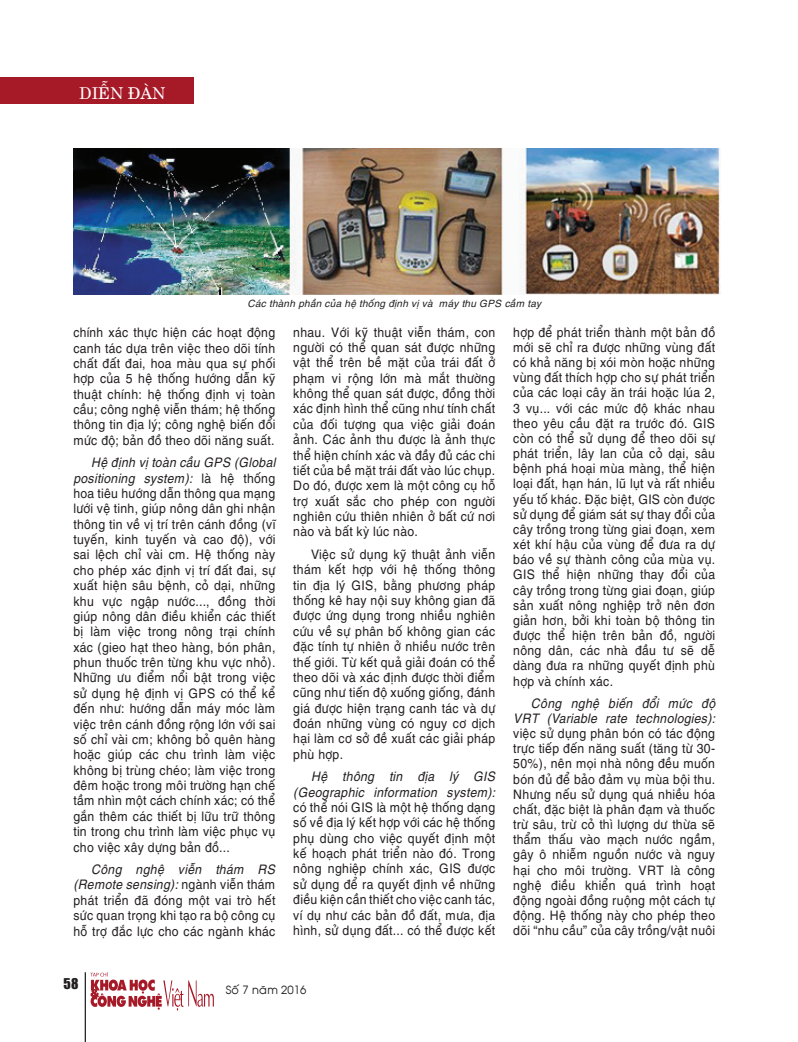
<style>
.page{position:relative;width:798px;height:1042px;background:#fff}
.page>*{position:absolute;margin:0;border:0;box-sizing:border-box;transform-origin:0 0}
.t1{font:16.25px "UTM Centur";color:#fff}
.t2{font:13.75px "UTM Impact";color:#231f20}
.t3{font:13.12px/15.4px "UTM Helve";color:#231f20;text-align:justify;scale:.93 1}
.t4{font:13.12px/15.4px "UTM Helve";color:#231f20;text-align:justify;scale:.91 1}
.t5{font:italic 13.12px/15.4px "UTM Helve";color:#231f20;text-align:right;scale:.93 1}
.t6{font:11.25px "VNI Avo";color:#231f20}
.t7{font:italic 10px "UTM Helve";color:#231f20}
.s1{font-style:italic}
</style>
<div class="page">
<hr style="left:85px;top:972px;width:1px;height:70px;background:#231f20">
<svg style="left:90px;top:972px;width:124px;height:38px"></svg>
<img style="left:73px;top:149px;width:646px;height:145px">
<div style="left:0;top:77px;width:193px;height:26px;background:#a61a28"></div>
<p class="t1" style="left:79px;top:79px;width:88px">diễn đàn</p>
<p class="t7" style="left:247px;top:295px;width:295px">Các thành phần của hệ thống định vị và máy thu GPS cầm tay</p>
<p class="t4" style="left:73px;top:323px;width:223px">chính xác thực hiện các hoạt động canh tác dựa trên việc theo dõi tính chất đất đai, hoa màu qua sự phối hợp của 5 hệ thống hướng dẫn kỹ thuật chính: hệ thống định vị toàn cầu; công nghệ viễn thám; hệ thống thông tin địa lý; công nghệ biến đổi mức độ; bản đồ theo dõi năng suất.</p>
<p class="t3" style="left:73px;top:453px;width:219px;text-indent:18px"><span class="s1">Hệ định vị toàn cầu GPS (Global positioning system):</span> là hệ thống hoa tiêu hướng dẫn thông qua mạng lưới vệ tinh, giúp nông dân ghi nhận thông tin về vị trí trên cánh đồng (vĩ tuyến, kinh tuyến và cao độ), với sai lệch chỉ vài cm. Hệ thống này cho phép xác định vị trí đất đai, sự xuất hiện sâu bệnh, cỏ dại, những khu vực ngập nước..., đồng thời giúp nông dân điều khiển các thiết bị làm việc trong nông trại chính xác (gieo hạt theo hàng, bón phân, phun thuốc trên từng khu vực nhỏ).<br>Những ưu điểm nổi bật trong việc sử dụng hệ định vị GPS có thể kể đến như: hướng dẫn máy móc làm việc trên cánh đồng rộng lớn với sai số chỉ vài cm; không bỏ quên hàng hoặc giúp các chu trình làm việc không bị trùng chéo; làm việc trong đêm hoặc trong môi trường hạn chế tầm nhìn một cách chính xác; có thể gắn thêm các thiết bị lữu trữ thông tin trong chu trình làm việc phục vụ cho việc xây dựng bản đồ...</p>
<p class="t3" style="left:73px;top:860px;width:219px;text-indent:18px"><span class="s1">Công nghệ viễn thám RS (Remote sensing):</span> ngành viễn thám phát triển đã đóng một vai trò hết sức quan trọng khi tạo ra bộ công cụ hỗ trợ đắc lực cho các ngành khác</p>
<p class="t3" style="left:293px;top:323px;width:219px">nhau. Với kỹ thuật viễn thám, con người có thể quan sát được những vật thể trên bề mặt của trái đất ở phạm vi rộng lớn mà mắt thường không thể quan sát được, đồng thời xác định hình thể cũng như tính chất của đối tượng qua việc giải đoán ảnh. Các ảnh thu được là ảnh thực thể hiện chính xác và đầy đủ các chi tiết của bề mặt trái đất vào lúc chụp.<br>Do đó, được xem là một công cụ hỗ trợ xuất sắc cho phép con người nghiên cứu thiên nhiên ở bất cứ nơi nào và bất kỳ lúc nào.</p>
<p class="t3" style="left:293px;top:545px;width:219px;text-indent:18px">Việc sử dụng kỹ thuật ảnh viễn thám kết hợp với hệ thống thông tin địa lý GIS, bằng phương pháp thống kê hay nội suy không gian đã được ứng dụng trong nhiều nghiên cứu về sự phân bố không gian các đặc tính tự nhiên ở nhiều nước trên thế giới. Từ kết quả giải đoán có thể theo dõi và xác định được thời điểm cũng như tiến độ xuống giống, đánh giá được hiện trạng canh tác và dự đoán những vùng có nguy cơ dịch hại làm cơ sở đề xuất các giải pháp phù hợp.</p>
<p class="t5" style="left:293px;top:767px;width:219px">Hệ thông tin địa lý GIS (Geographic information system):</p>
<p class="t3" style="left:293px;top:798px;width:219px">có thể nói GIS là một hệ thống dạng số về địa lý kết hợp với các hệ thống phụ dùng cho việc quyết định một kế hoạch phát triển nào đó. Trong nông nghiệp chính xác, GIS được sử dụng để ra quyết định về những điều kiện cần thiết cho việc canh tác, ví dụ như các bản đồ đất, mưa, địa hình, sử dụng đất... có thể được kết</p>
<p class="t2" style="left:64px;top:973px;width:16px">58</p>
<p class="t6" style="left:226px;top:981px;width:82px">Soá7 naêm 2016</p>
<p class="t3" style="left:513px;top:323px;width:219px">hợp để phát triển thành một bản đồ mới sẽ chỉ ra được những vùng đất có khả năng bị xói mòn hoặc những vùng đất thích hợp cho sự phát triển của các loại cây ăn trái hoặc lúa 2, 3 vụ... với các mức độ khác nhau theo yêu cầu đặt ra trước đó. GIS còn có thể sử dụng để theo dõi sự phát triển, lây lan của cỏ dại, sâu bệnh phá hoại mùa màng, thể hiện loại đất, hạn hán, lũ lụt và rất nhiều yếu tố khác. Đặc biệt, GIS còn được sử dụng để giám sát sự thay đổi của cây trồng trong từng giai đoạn, xem xét khí hậu của vùng để đưa ra dự báo về sự thành công của mùa vụ.<br>GIS thể hiện những thay đổi của cây trồng trong từng giai đoạn, giúp sản xuất nông nghiệp trở nên đơn giản hơn, bởi khi toàn bộ thông tin được thể hiện trên bản đồ, người nông dân, các nhà đầu tư sẽ dễ dàng đưa ra những quyết định phù hợp và chính xác.</p>
<p class="t5" style="left:513px;top:694px;width:219px">Công nghệ biến đổi mức độ<br>VRT (Variable rate technologies):</p>
<p class="t3" style="left:513px;top:724px;width:219px">việc sử dụng phân bón có tác động trực tiếp đến năng suất (tăng từ 30- 50%), nên mọi nhà nông đều muốn bón đủ để bảo đảm vụ mùa bội thu.<br>Nhưng nếu sử dụng quá nhiều hóa chất, đặc biệt là phân đạm và thuốc trừ sâu, trừ cỏ thì lượng dư thừa sẽ thẩm thấu vào mạch nước ngầm, gây ô nhiễm nguồn nước và nguy hại cho môi trường. VRT là công nghệ điều khiển quá trình hoạt động ngoài đồng ruộng một cách tự động. Hệ thống này cho phép theo dõi “nhu cầu” của cây trồng/vật nuôi</p>
</div>
